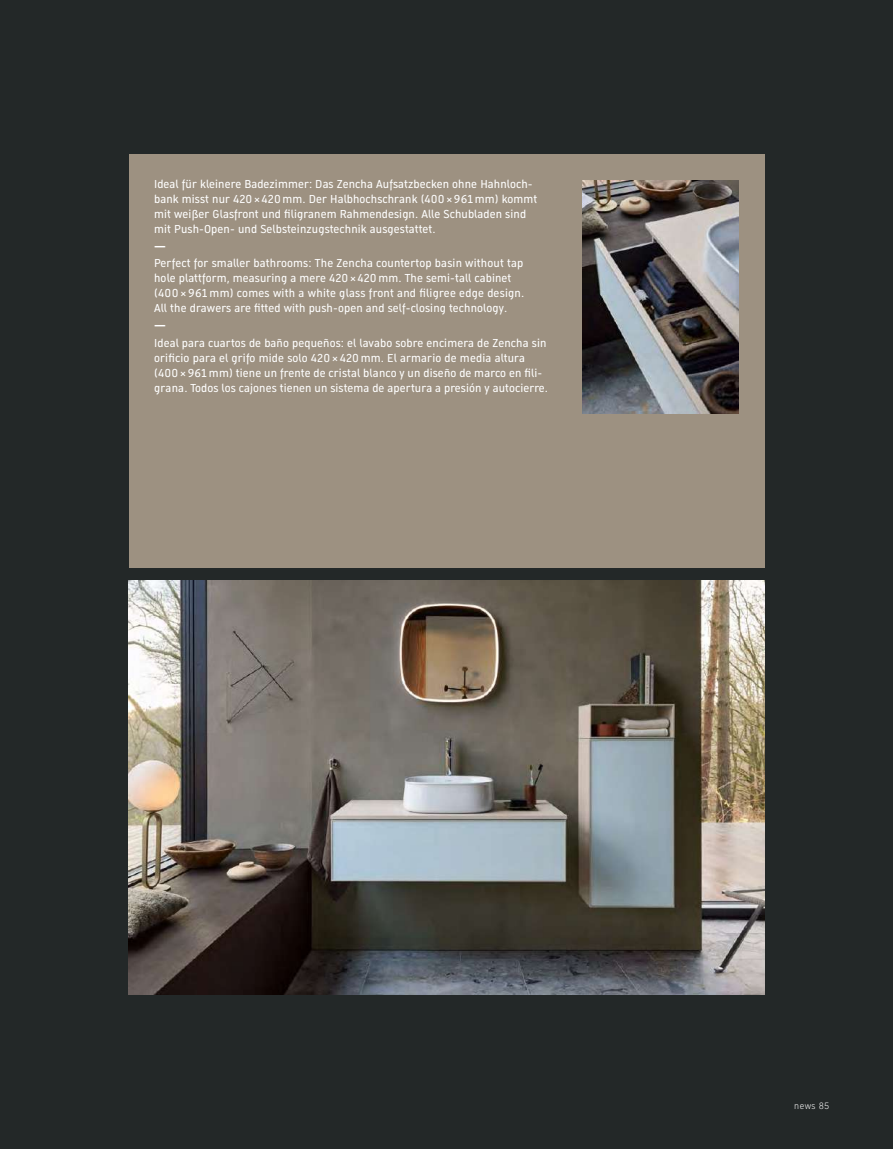
<style>
.page{position:relative;width:893px;height:1149px;background:#fff}
.page>*{position:absolute;margin:0;border:0;box-sizing:border-box;transform-origin:0 0}
.t1{font:11.25px/15px "Dura Sans 2014 c";letter-spacing:.01em;color:#fff}
.t2{font:700 11.25px "Dura Sans 2014 c";color:#fff}
.t3{font:300 9px "Dura Sans 2014 c";letter-spacing:.045em;color:#fff}
</style>
<div class="page">
<div style="left:0;top:0;width:893px;height:1148px;background:#232828"></div>
<div style="left:129px;top:154px;width:635px;height:414px;background:#9d9181"></div>
<img style="left:129px;top:580px;width:635px;height:414px">
<img style="left:583px;top:180px;width:156px;height:233px">
<p class="t1" style="left:154px;top:176px;width:385px">Ideal für kleinere Badezimmer: Das Zencha Aufsatzbecken ohne Hahnloch&shy;bank misst nur 420× 420mm. Der Halbhochschrank (400×961mm) kommt mit weißer Glasfront und filigranem Rahmendesign. Alle Schubladen sind mit Push-Open- und Selbsteinzugstechnik ausgestattet.</p>
<p class="t2" style="left:154px;top:238px;width:13px">—</p>
<p class="t1" style="left:154px;top:256px;width:372px">Perfect for smaller bathrooms: The Zencha countertop basin without tap hole plattform, measuring a mere 420× 420mm. The semi-tall cabinet (400 × 961 mm) comes with a white glass front and filigree edge design.<br>All the drawers are fitted with push-open and self-closing technology.</p>
<p class="t2" style="left:154px;top:317px;width:13px">—</p>
<p class="t1" style="left:154px;top:335px;width:395px">Ideal para cuartos de baño pequeños: el lavabo sobre encimera de Zencha sin orificio para el grifo mide solo 420 × 420 mm. El armario de media altura (400 × 961 mm) tiene un frente de cristal blanco y un diseño de marco en fili&shy;grana. Todos los cajones tienen un sistema de apertura a presión y autocierre.</p>
<p class="t3" style="left:794px;top:1099px;width:36px">news 85</p>
</div>
